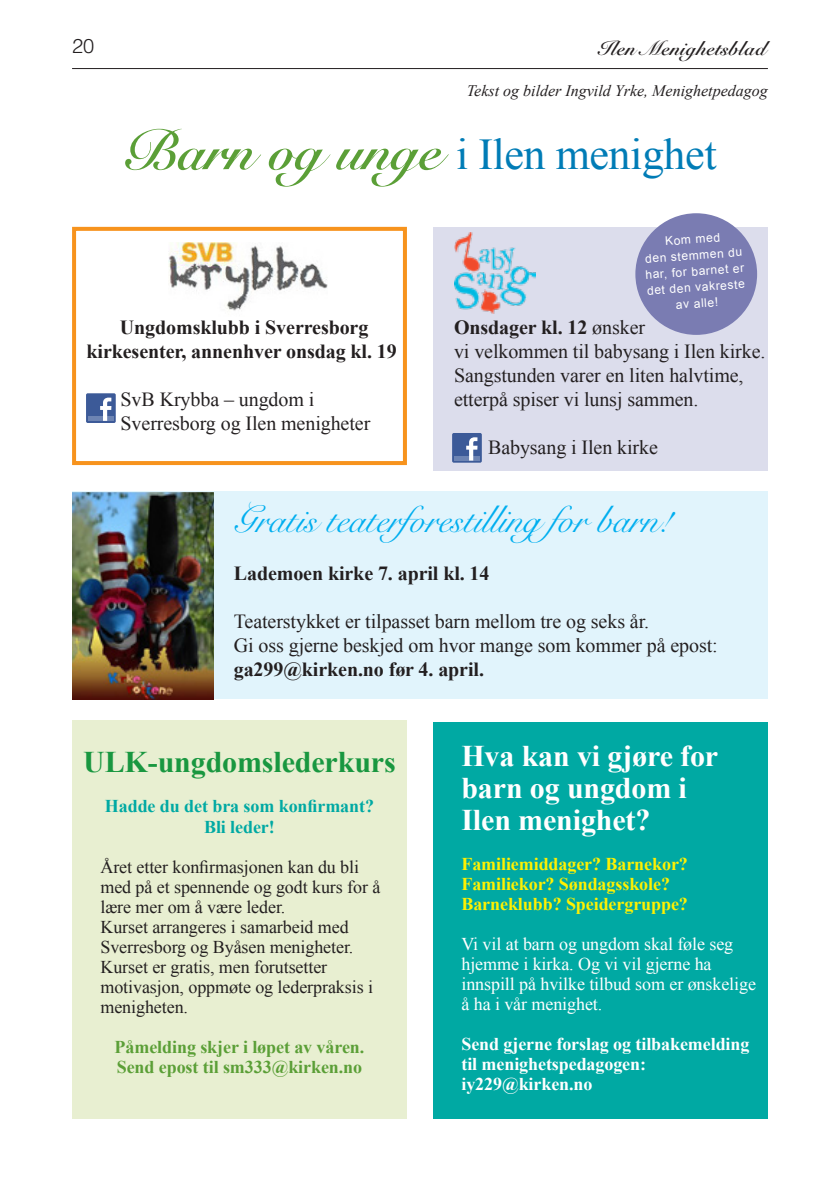
<style>
.page{position:relative;width:840px;height:1191px;background:#fff}
.page>*{position:absolute;margin:0;border:0;box-sizing:border-box;transform-origin:0 0}
.overskrift_normal{font:44px "Times New Roman";letter-spacing:-.01em;color:#007cb6}
.Mellomtittel{font:38px "Snell Roundhand Script";letter-spacing:-.005em;color:#00aeef}
.Mellomtittel-2{font:700 30px/32px "Times New Roman";letter-spacing:-.005em;color:#fff}
.Mellomtittel-3{font:700 30px "Times New Roman";letter-spacing:-.005em;color:#199740}
.Mellomtittel-4{font:20px/24px "Times New Roman";letter-spacing:-.005em;color:#231f20}
.Mellomtittel-5{font:700 20px "Times New Roman";letter-spacing:-.005em;color:#231f20}
.t1{font:20px "Snell Roundhand Bold Script";letter-spacing:.02em;color:#231f20}
.t2{font:300 20px "Helvetica LT Std";color:#231f20}
.Mellomtittel-6{font:18px/20px "Times New Roman";letter-spacing:-.005em;color:#231f20}
.Mellomtittel-7{font:18px/20px "Times New Roman";letter-spacing:-.005em;color:#fff}
.Mellomtittel-8{font:700 18px/20px "Times New Roman";letter-spacing:-.005em;color:#fff101}
.Mellomtittel-9{font:700 18px/20px "Times New Roman";letter-spacing:-.005em;color:#fff}
.Mellomtittel-10{font:700 18px "Times New Roman";letter-spacing:-.005em;color:#5b9f37}
.Mellomtittel-11{font:700 18px "Times New Roman";letter-spacing:-.005em;color:#00a9a3}
.betegnelse{font:italic 16px "Times New Roman";color:#231f20}
.Mellomtittel-12{font:12px/16px "Arial";color:#fff;text-align:center}
.s1{font-family:"Snell Roundhand Bold Script";font-size:56px;color:#5b9f37}
.s2{font-weight:400}
.s3{font-weight:700}
</style>
<div class="page">
<hr style="left:72px;top:68px;width:695px;height:1px;background:#231f20">
<div style="left:433px;top:227px;width:334px;height:244px;background:#dcddec"></div>
<div style="left:72px;top:492px;width:695px;height:207px;background:#e1f4fc"></div>
<div style="left:72px;top:227px;width:334px;height:238px;border:4px solid #f7931d"></div>
<div style="left:72px;top:720px;width:334px;height:399px;background:#e8efd1"></div>
<div style="left:433px;top:722px;width:334px;height:397px;background:#00a9a3"></div>
<img style="left:454px;top:232px;width:81px;height:82px">
<img style="left:72px;top:492px;width:142px;height:207px">
<img style="left:168px;top:242px;width:159px;height:69px">
<div style="left:86px;top:393px;width:30px;height:30px;background:#3c5a98;border-radius:2px"></div>
<div style="left:88px;top:416px;width:26px;height:5px;background:#6d84b3"></div>
<svg style="left:100px;top:397px;width:11px;height:24px"></svg>
<div style="left:452px;top:433px;width:29px;height:30px;background:#3c5a98;border-radius:2px"></div>
<hr style="left:454px;top:456px;width:25px;height:4px;background:#6d84b3">
<svg style="left:466px;top:437px;width:11px;height:23px"></svg>
<div style="left:635px;top:213px;width:121px;height:122px;background:#7a7cb2;border-radius:50%"></div>
<p class="t2" style="left:72px;top:34px;width:24px">20</p>
<p class="t1" style="left:598px;top:36px;width:168px">Ilen Menighetsblad</p>
<p class="betegnelse" style="left:466px;top:80px;width:302px">Tekst og bilder Ingvild Yrke, Menighetpedagog</p>
<p class="overskrift_normal" style="left:123px;top:125px;width:594px"><span class="s1">Barn og unge</span> i Ilen menighet</p>
<p class="Mellomtittel-5" style="left:120px;top:313px;width:250px">Ungdomsklubb i Sverresborg</p>
<p class="Mellomtittel-5" style="left:86px;top:337px;width:311px">kirkesenter, annenhver onsdag kl. 19</p>
<p class="Mellomtittel-4" style="left:120px;top:387px;width:195px">SvB Krybba – ungdom i</p>
<p class="Mellomtittel-4" style="left:120px;top:411px;width:251px">Sverresborg og Ilen menigheter</p>
<p class="Mellomtittel-12" style="left:664px;top:233px;width:56px;rotate:-4deg">Kom med</p>
<p class="Mellomtittel-12" style="left:643px;top:251px;width:100px;rotate:-4deg">den stemmen du har, for barnet er det den vakreste av alle!</p>
<p class="Mellomtittel-5" style="left:454px;top:314px;width:192px">Onsdager kl. 12 <span class="s2">ønsker</span></p>
<p class="Mellomtittel-4" style="left:454px;top:339px;width:313px">vi velkommen til babysang i Ilen kirke.<br>Sangstunden varer en liten halvtime, etterpå spiser vi lunsj sammen.</p>
<p class="Mellomtittel-4" style="left:488px;top:435px;width:171px">Babysang i Ilen kirke</p>
<p class="Mellomtittel" style="left:234px;top:498px;width:439px">Gratis teaterforestilling for barn!</p>
<p class="Mellomtittel-5" style="left:234px;top:559px;width:257px">Lademoen kirke 7. april kl. 14</p>
<p class="Mellomtittel-4" style="left:234px;top:609px;width:416px">Teaterstykket er tilpasset barn mellom tre og seks år.</p>
<p class="Mellomtittel-4" style="left:234px;top:633px;width:485px">Gi oss gjerne beskjed om hvor mange som kommer på epost: <span class="s3">ga299@kirken.no før 4. april.</span></p>
<p class="Mellomtittel-3" style="left:83px;top:741px;width:314px">ULK-ungdomslederkurs</p>
<p class="Mellomtittel-11" style="left:105px;top:794px;width:270px">Hadde du det bra som konfirmant?</p>
<p class="Mellomtittel-11" style="left:204px;top:814px;width:72px">Bli leder!</p>
<p class="Mellomtittel-6" style="left:100px;top:856px;width:260px">Året etter konfirmasjonen kan du bli</p>
<p class="Mellomtittel-6" style="left:100px;top:876px;width:281px">med på et spennende og godt kurs for å lære mer om å være leder.</p>
<p class="Mellomtittel-6" style="left:100px;top:916px;width:254px">Kurset arrangeres i samarbeid med<br>Sverresborg og Byåsen menigheter.</p>
<p class="Mellomtittel-6" style="left:100px;top:956px;width:228px">Kurset er gratis, men forutsetter</p>
<p class="Mellomtittel-6" style="left:100px;top:976px;width:274px">motivasjon, oppmøte og lederpraksis i menigheten.</p>
<p class="Mellomtittel-10" style="left:115px;top:1034px;width:251px">Påmelding skjer i løpet av våren.</p>
<p class="Mellomtittel-10" style="left:117px;top:1054px;width:247px">Send epost til sm333@kirken.no</p>
<p class="Mellomtittel-2" style="left:461px;top:739px;width:258px">Hva kan vi gjøre for barn og ungdom i</p>
<p class="Mellomtittel-2" style="left:461px;top:803px;width:190px">Ilen menighet?</p>
<p class="Mellomtittel-8" style="left:461px;top:853px;width:228px">Familiemiddager? Barnekor?</p>
<p class="Mellomtittel-8" style="left:461px;top:873px;width:228px">Familiekor? Søndagsskole?<br>Barneklubb? Speidergruppe?</p>
<p class="Mellomtittel-7" style="left:461px;top:934px;width:273px">Vi vil at barn og ungdom skal føle seg hjemme i kirka. Og vi vil gjerne ha</p>
<p class="Mellomtittel-7" style="left:461px;top:974px;width:296px">innspill på hvilke tilbud som er ønskelige å ha i vår menighet.</p>
<p class="Mellomtittel-9" style="left:461px;top:1033px;width:289px">Send gjerne forslag og tilbakemelding til menighetspedagogen:</p>
<p class="Mellomtittel-9" style="left:461px;top:1073px;width:133px">iy229@kirken.no</p>
</div>
